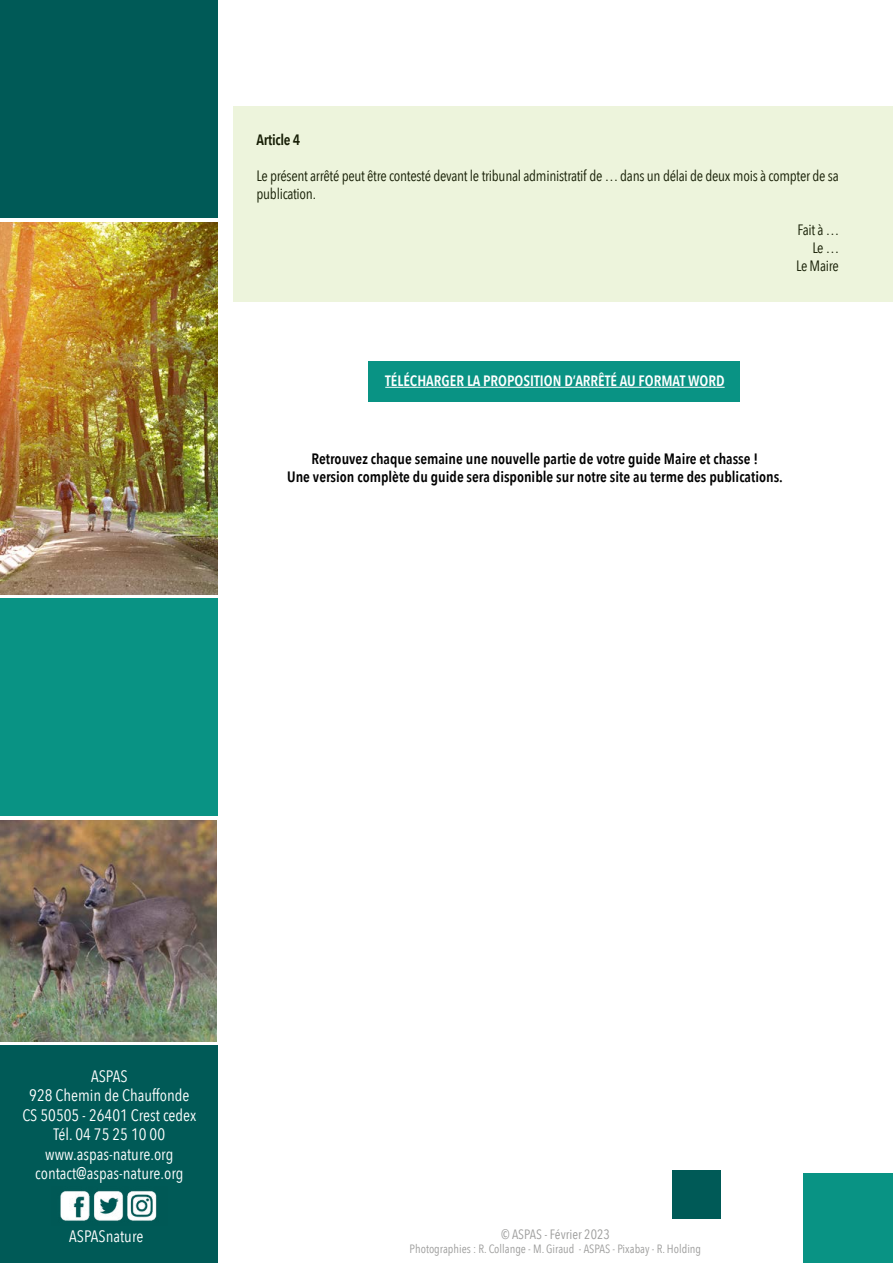
<style>
.page{position:relative;width:893px;height:1263px;background:#fff}
.page>*{position:absolute;margin:0;border:0;box-sizing:border-box;transform-origin:0 0}
.t1{font:16.5px/19.5px "Avenir Next Condensed";color:#fff;text-align:center}
.t2{font:600 15px/18px "Avenir Next Condensed";color:#000;text-align:center}
.t3{font:15px/18px "Avenir Next Condensed";letter-spacing:-.02em;color:#000}
.t4{font:600 15px "Avenir Next Condensed";color:#fff}
.t5{font:600 15px "Avenir Next Condensed";letter-spacing:-.02em;color:#000}
.t6{font:13.5px "Avenir Next Condensed";color:#9d9d9c}
.t7{font:12px "Avenir Next Condensed";color:#9d9d9c}
</style>
<div class="page">
<div style="left:0;top:1px;width:218px;height:217px;background:#005a57"></div>
<div style="left:0;top:1045px;width:217px;height:218px;background:#005a57"></div>
<div style="left:0;top:599px;width:218px;height:217px;background:#099384"></div>
<div style="left:672px;top:1170px;width:48px;height:48px;background:#005a57"></div>
<div style="left:804px;top:1174px;width:89px;height:89px;background:#099384"></div>
<img style="left:0;top:223px;width:218px;height:371px">
<img style="left:0;top:820px;width:217px;height:221px">
<img style="left:60px;top:1190px;width:97px;height:31px">
<div style="left:368px;top:361px;width:372px;height:40px;background:#099384"></div>
<hr style="left:385px;top:387px;width:340px;height:1px;background:#fff">
<div style="left:233px;top:107px;width:660px;height:195px;background:#edf4dc"></div>
<p class="t5" style="left:257px;top:126px;width:45px">Article 4</p>
<p class="t3" style="left:257px;top:166px;width:584px">Le présent arrêté peut être contesté devant le tribunal administratif de … dans un délai de deux mois à compter de sa publication.</p>
<p class="t3" style="left:796px;top:220px;width:45px;text-align:right">Fait à …<br>Le …<br>Le Maire</p>
<p class="t4" style="left:385px;top:368px;width:341px">TÉLÉCHARGER LA PROPOSITION D’ARRÊTÉ AU FORMAT WORD</p>
<p class="t2" style="left:287px;top:449px;width:497px">Retrouvez chaque semaine une nouvelle partie de votre guide Maire et chasse !<br>Une version complète du guide sera disponible sur notre site au terme des publications.</p>
<p class="t1" style="left:22px;top:1065px;width:175px">ASPAS<br>928 Chemin de Chauffonde<br>CS 50505 - 26401 Crest cedex<br>Tél. 04 75 25 10 00 www.aspas-nature.org contact@aspas-nature.org</p>
<p class="t1" style="left:69px;top:1226px;width:76px">ASPASnature</p>
<p class="t6" style="left:501px;top:1222px;width:110px">© ASPAS - Février 2023</p>
<p class="t7" style="left:410px;top:1238px;width:293px">Photographies : R. Collange - M. Giraud - ASPAS - Pixabay - R. Holding</p>
</div>
